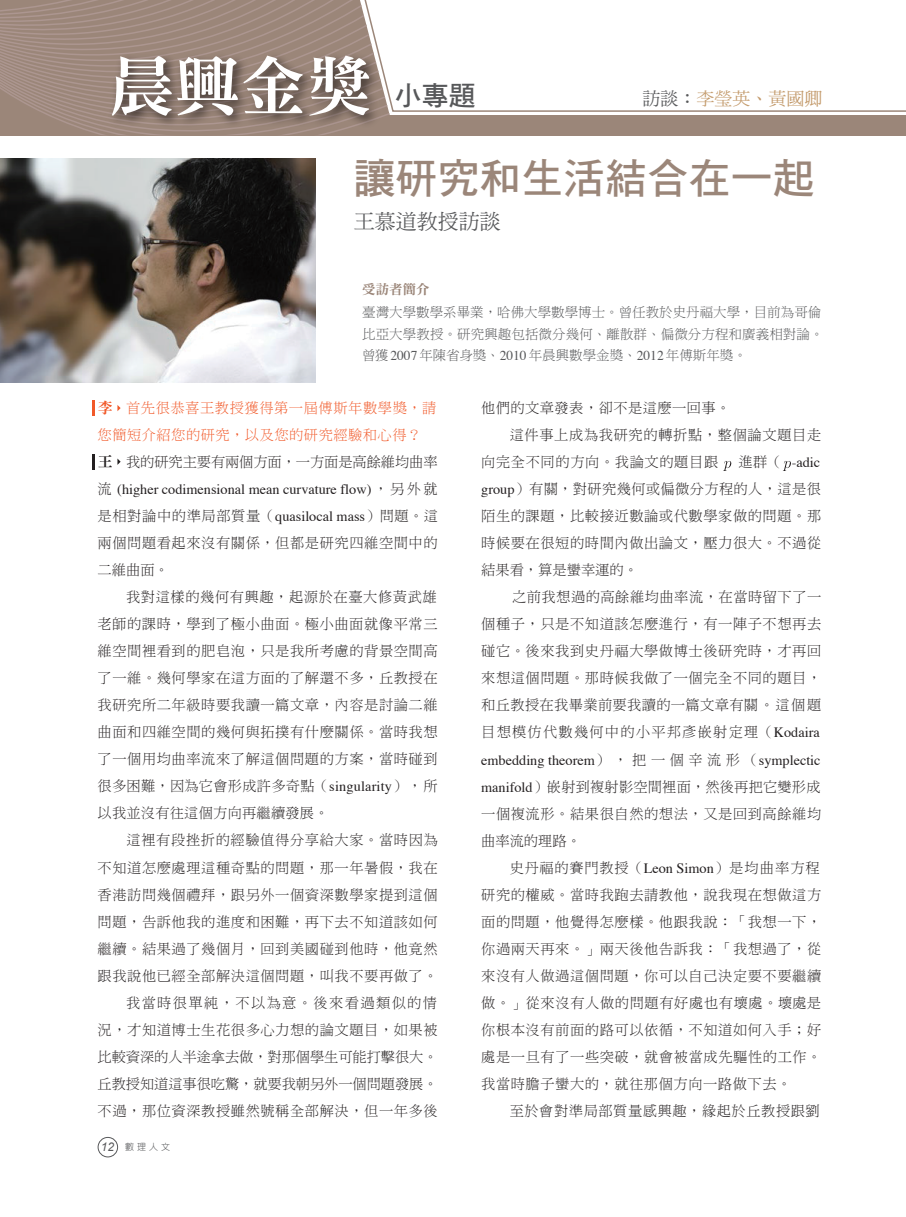
<style>
.page{position:relative;width:906px;height:1217px;background:#fff}
.page>*{position:absolute;margin:0;border:0;box-sizing:border-box;transform-origin:0 0}
.t1{font:65.7px "DF Ming Std W9";color:#fff}
.t2{font:41.85px "DF Hei Std W7";color:#9b8679}
.t3{font:26.85px "DF Hei Std W7";color:#57585a}
.t4{font:21px "DF Ming Std W5";color:#57585a}
.t5{font:18px "DF Ming Std W5";color:#c39a6b}
.t6{font:15px "DF Ming Std W9";color:#f15929}
.t7{font:15px "DF Ming Std W9";color:#231f20}
.t8{font:14.25px/27px "DF Ming Std W3";letter-spacing:.04em;color:#231f20;text-align:justify}
.t9{font:14.25px "Times";color:#231f20}
.t10{font:14.25px/27px "DF Ming Std W3";letter-spacing:.035em;color:#f15929}
.t11{font:14.25px "DF Ming Std W3";letter-spacing:-.005em;color:#231f20}
.t12{font:13.5px/21.3px "DF Ming Std W3";color:#57585a}
.t13{font:13.5px "DF Ming Std W9";color:#9b8679}
.t14{font:9px "DF Yuan Std W3";color:#57585a}
.s1{color:#57585a}
.s2{font-family:"Times"}
.s3{font-family:"DF Ming Std W3"}
.s4{font-family:"Arial";font-style:italic;font-size:12px}
</style>
<div class="page">
<div style="left:98px;top:1136px;width:20px;height:20px;border:1px solid #57585a;border-radius:50%"></div>
<img style="left:0;top:158px;width:316px;height:224px">
<svg style="left:723px;top:461px;width:8px;height:10px"></svg>
<svg style="left:783px;top:460px;width:8px;height:11px"></svg>
<div style="left:900px;top:115px;width:6px;height:20px;background:#9b8679"></div>
<div style="left:0;top:115px;width:905px;height:20px;background:#9b8679"></div>
<svg style="left:0;top:0;width:390px;height:135px;background:#9e897e"></svg>
<img style="left:100px;top:44px;width:289px;height:92px">
<svg style="left:359px;top:0;width:547px;height:112px"></svg>
<svg style="left:117px;top:405px;width:4px;height:6px"></svg>
<hr style="left:92px;top:400px;width:3px;height:15px;background:#f15929">
<svg style="left:117px;top:458px;width:4px;height:7px"></svg>
<hr style="left:92px;top:454px;width:3px;height:15px;background:#231f20">
<h1 class="t1" style="left:109px;top:50px;width:265px">晨興金獎</h1>
<h3 class="t3" style="left:395px;top:81px;width:82px">小專題</h3>
<p class="t5" style="left:642px;top:89px;width:182px"><span class="s1">訪談：</span>李瑩英、黃國卿</p>
<h2 class="t2" style="left:354px;top:155px;width:462px">讓研究和生活結合在一起</h2>
<h3 class="t4" style="left:354px;top:210px;width:149px">王慕道教授訪談</h3>
<p class="t13" style="left:362px;top:282px;width:69px">受訪者簡介</p>
<p class="t12" style="left:362px;top:301px;width:463px">臺灣大學數學系畢業，哈佛大學數學博士。曾任教於史丹福大學，目前為哥倫比亞大學教授。研究興趣包括微分幾何、離散群、偏微分方程和廣義相對論。曾獲<span class="s2">2007</span>年陳省身獎、<span class="s2">2010</span>年晨興數學金獎、<span class="s2">2012</span>年傅斯年獎。</p>
<p class="t6" style="left:98px;top:399px;width:16px">李</p>
<p class="t7" style="left:98px;top:453px;width:16px">王</p>
<p class="t10" style="left:98px;top:394px;width:340px;text-indent:28px">首先很恭喜王教授獲得第一屆傅斯年數學獎，請您簡短介紹您的研究，以及您的研究經驗和心得？</p>
<p class="t11" style="left:126px;top:454px;width:313px">我的研究主要有兩個方面，一方面是高餘維均曲率</p>
<p class="t9" style="left:98px;top:476px;width:342px"><span class="s3">流</span> (higher codimensional mean curvature flow) <span class="s3">，另外就</span></p>
<p class="t8" style="left:98px;top:502px;width:342px">是相對論中的準局部質量（<span class="s2">quasilocal mass</span>）問題。這兩個問題看起來沒有關係，但都是研究四維空間中的二維曲面。</p>
<p class="t8" style="left:98px;top:583px;width:342px;text-indent:28px">我對這樣的幾何有興趣，起源於在臺大修黃武雄老師的課時，學到了極小曲面。極小曲面就像平常三維空間裡看到的肥皂泡，只是我所考慮的背景空間高了一維。幾何學家在這方面的了解還不多，丘教授在我研究所二年級時要我讀一篇文章，內容是討論二維曲面和四維空間的幾何與拓撲有什麼關係。當時我想了一個用均曲率流來了解這個問題的方案，當時碰到很多困難，因為它會形成許多奇點（<span class="s2">singularity</span>），所以我並沒有往這個方向再繼續發展。</p>
<p class="t8" style="left:98px;top:826px;width:342px;text-align:right">這裡有段挫折的經驗值得分享給大家。當時因為<br>不知道怎麼處理這種奇點的問題，那一年暑假，我在香港訪問幾個禮拜，跟另外一個資深數學家提到這個問題，告訴他我的進度和困難，再下去不知道該如何繼續。結果過了幾個月，回到美國碰到他時，他竟然跟我說他已經全部解決這個問題，叫我不要再做了。我當時很單純，不以為意。後來看過類似的情<br>況，才知道博士生花很多心力想的論文題目，如果被比較資深的人半途拿去做，對那個學生可能打擊很大。丘教授知道這事很吃驚，就要我朝另外一個問題發展。不過，那位資深教授雖然號稱全部解決，但一年多後</p>
<p class="t14" style="left:101px;top:1141px;width:71px"><span class="s4">12</span> 數 理 人 文</p>
<p class="t8" style="left:481px;top:394px;width:251px">他們的文章發表，卻不是這麼一回事。</p>
<p class="t8" style="left:510px;top:421px;width:313px">這件事上成為我研究的轉折點，整個論文題目走</p>
<p class="t8" style="left:481px;top:448px;width:238px">向完全不同的方向。我論文的題目跟</p>
<p class="t9" style="left:738px;top:449px;width:83px"><span class="s3">進群（</span> -adic</p>
<p class="t8" style="left:481px;top:475px;width:341px"><span class="s2">group</span>）有關，對研究幾何或偏微分方程的人，這是很陌生的課題，比較接近數論或代數學家做的問題。那時候要在很短的時間內做出論文，壓力很大。不過從結果看，算是蠻幸運的。</p>
<p class="t8" style="left:481px;top:583px;width:342px;text-indent:31px">之前我想過的高餘維均曲率流，在當時留下了一個種子，只是不知道該怎麼進行，有一陣子不想再去碰它。後來我到史丹福大學做博士後研究時，才再回來想這個問題。那時候我做了一個完全不同的題目，和丘教授在我畢業前要我讀的一篇文章有關。這個題目想模仿代數幾何中的小平邦彥嵌射定理（<span class="s2">Kodaira</span></p>
<p class="t9" style="left:481px;top:746px;width:341px">embedding theorem<span class="s3">），把一個辛流形（</span>symplectic</p>
<p class="t8" style="left:481px;top:772px;width:341px"><span class="s2">manifold</span>）嵌射到複射影空間裡面，然後再把它變形成一個複流形。結果很自然的想法，又是回到高餘維均曲率流的理路。</p>
<p class="t8" style="left:481px;top:853px;width:342px;text-indent:28px">史丹福的賽門教授（<span class="s2">Leon Simon</span>）是均曲率方程研究的權威。當時我跑去請教他，說我現在想做這方面的問題，他覺得怎麼樣。他跟我說：「我想一下，你過兩天再來。」兩天後他告訴我：「我想過了，從來沒有人做過這個問題，你可以自己決定要不要繼續做。」從來沒有人做的問題有好處也有壞處。壞處是你根本沒有前面的路可以依循，不知道如何入手；好處是一旦有了一些突破，就會被當成先驅性的工作。我當時膽子蠻大的，就往那個方向一路做下去。</p>
<p class="t8" style="left:510px;top:1096px;width:312px">至於會對準局部質量感興趣，緣起於丘教授跟劉</p>
</div>
